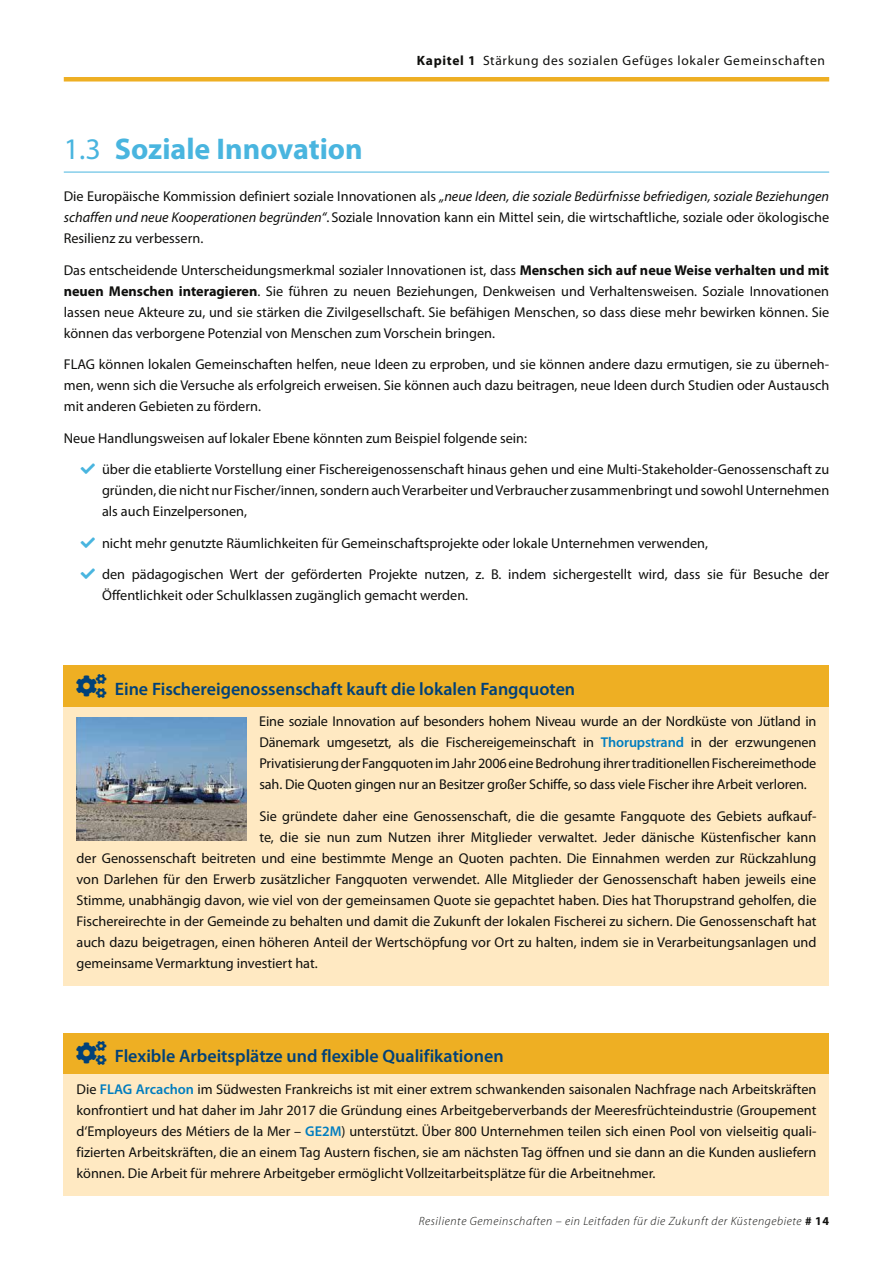
<style>
.page{position:relative;width:893px;height:1263px;background:#fff}
.page>*{position:absolute;margin:0;border:0;box-sizing:border-box;transform-origin:0 0}
.t1{font:700 30px "Myriad Pro";color:#49b5df}
.t2{font:600 18px "Myriad Pro";color:#004179}
.t3{font:14.25px/21px "Myriad Pro";color:#0f0f0d;text-align:justify}
.t4{font:13.5px "Myriad Pro";letter-spacing:.05em;color:#0f0f0d}
.t5{font:italic 300 12px "Myriad Pro";letter-spacing:.05em;color:#0f0f0d}
.s1{font-weight:700}
.s2{font-weight:400}
.s3{font-style:italic}
.s4{font-weight:600;color:#007dbf}
.s5{font-weight:700;font-style:normal}
</style>
<div class="page">
<div style="left:64px;top:77px;width:765px;height:5px;background:#eeaf23"></div>
<hr style="left:64px;top:172px;width:765px;height:1px;background:#49b5df">
<div style="left:64px;top:665px;width:765px;height:49px;background:#eeaf23"></div>
<div style="left:64px;top:707px;width:765px;height:100px;background:#ffe9c2"></div>
<div style="left:64px;top:801px;width:765px;height:185px;background:#ffe9c2"></div>
<div style="left:64px;top:1032px;width:765px;height:49px;background:#eeaf23"></div>
<div style="left:64px;top:1074px;width:765px;height:122px;background:#ffe9c2"></div>
<img style="left:77px;top:717px;width:170px;height:124px">
<p class="t4" style="left:417px;top:52px;width:409px"><span class="s1">Kapitel 1</span> Stärkung des sozialen Gefüges lokaler Gemeinschaften</p>
<h1 class="t1" style="left:64px;top:129px;width:301px"><span class="s2">1.3</span> Soziale Innovation</h1>
<p class="t3" style="left:64px;top:185px;width:767px">Die Europäische Kommission definiert soziale Innovationen als <span class="s3">„neue Ideen, die soziale Bedürfnisse befriedigen, soziale Beziehungen schaffen und neue Kooperationen begründen“</span>. Soziale Innovation kann ein Mittel sein, die wirtschaftliche, soziale oder ökologische Resilienz zu verbessern.</p>
<p class="t3" style="left:64px;top:259px;width:767px">Das entscheidende Unterscheidungsmerkmal sozialer Innovationen ist, dass <span class="s1">Menschen sich auf neue Weise verhalten und mit neuen Menschen interagieren</span>. Sie führen zu neuen Beziehungen, Denkweisen und Verhaltensweisen. Soziale Innovationen lassen neue Akteure zu, und sie stärken die Zivilgesellschaft. Sie befähigen Menschen, so dass diese mehr bewirken können. Sie können das verborgene Potenzial von Menschen zum Vorschein bringen.</p>
<p class="t3" style="left:64px;top:354px;width:767px">FLAG können lokalen Gemeinschaften helfen, neue Ideen zu erproben, und sie können andere dazu ermutigen, sie zu überneh&shy;men, wenn sich die Versuche als erfolgreich erweisen. Sie können auch dazu beitragen, neue Ideen durch Studien oder Austausch mit anderen Gebieten zu fördern.</p>
<p class="t3" style="left:64px;top:427px;width:465px">Neue Handlungsweisen auf lokaler Ebene könnten zum Beispiel folgende sein:</p>
<p class="t3" style="left:102px;top:459px;width:729px">über die etablierte Vorstellung einer Fischereigenossenschaft hinaus gehen und eine Multi-Stakeholder-Genossenschaft zu gründen, die nicht nur Fischer/innen, sondern auch Verarbeiter und Verbraucher zusammenbringt und sowohl Unternehmen als auch Einzelpersonen,</p>
<p class="t3" style="left:102px;top:532px;width:607px">nicht mehr genutzte Räumlichkeiten für Gemeinschaftsprojekte oder lokale Unternehmen verwenden,</p>
<p class="t3" style="left:102px;top:564px;width:729px">den pädagogischen Wert der geförderten Projekte nutzen, z. B. indem sichergestellt wird, dass sie für Besuche der<br>Öffentlichkeit oder Schulklassen zugänglich gemacht werden.</p>
<p class="t2" style="left:115px;top:677px;width:462px">Eine Fischereigenossenschaft kauft die lokalen Fangquoten</p>
<p class="t3" style="left:259px;top:710px;width:559px">Eine soziale Innovation auf besonders hohem Niveau wurde an der Nordküste von Jütland in Dänemark umgesetzt, als die Fischereigemeinschaft in <span class="s4">Thorupstrand</span> in der erzwungenen Privatisierung der Fangquoten im Jahr 2006 eine Bedrohung ihrer traditionellen Fischereimethode sah. Die Quoten gingen nur an Besitzer großer Schiffe, so dass viele Fischer ihre Arbeit verloren.</p>
<p class="t3" style="left:259px;top:805px;width:559px">Sie gründete daher eine Genossenschaft, die die gesamte Fangquote des Gebiets aufkauf-</p>
<p class="t3" style="left:259px;top:826px;width:559px">te, die sie nun zum Nutzen ihrer Mitglieder verwaltet. Jeder dänische Küstenfischer kann</p>
<p class="t3" style="left:77px;top:847px;width:741px">der Genossenschaft beitreten und eine bestimmte Menge an Quoten pachten. Die Einnahmen werden zur Rückzahlung</p>
<p class="t3" style="left:77px;top:868px;width:741px">von Darlehen für den Erwerb zusätzlicher Fangquoten verwendet. Alle Mitglieder der Genossenschaft haben jeweils eine</p>
<p class="t3" style="left:77px;top:889px;width:741px">Stimme, unabhängig davon, wie viel von der gemeinsamen Quote sie gepachtet haben. Dies hat Thorupstrand geholfen, die</p>
<p class="t3" style="left:77px;top:910px;width:741px">Fischereirechte in der Gemeinde zu behalten und damit die Zukunft der lokalen Fischerei zu sichern. Die Genossenschaft hat</p>
<p class="t3" style="left:77px;top:931px;width:741px">auch dazu beigetragen, einen höheren Anteil der Wertschöpfung vor Ort zu halten, indem sie in Verarbeitungsanlagen und</p>
<p class="t3" style="left:77px;top:952px;width:243px">gemeinsame Vermarktung investiert hat.</p>
<p class="t2" style="left:115px;top:1045px;width:390px">Flexible Arbeitsplätze und flexible Qualifikationen</p>
<p class="t3" style="left:77px;top:1078px;width:741px">Die <span class="s4">FLAG Arcachon</span> im Südwesten Frankreichs ist mit einer extrem schwankenden saisonalen Nachfrage nach Arbeitskräften konfrontiert und hat daher im Jahr 2017 die Gründung eines Arbeitgeberverbands der Meeresfrüchteindustrie (Groupement d‘Employeurs des Métiers de la Mer – <span class="s4">GE2M</span>) unterstützt. Über 800 Unternehmen teilen sich einen Pool von vielseitig quali&shy;fizierten Arbeitskräften, die an einem Tag Austern fischen, sie am nächsten Tag öffnen und sie dann an die Kunden ausliefern können. Die Arbeit für mehrere Arbeitgeber ermöglicht Vollzeitarbeitsplätze für die Arbeitnehmer.</p>
<p class="t5" style="left:419px;top:1214px;width:412px">Resiliente Gemeinschaften – ein Leitfaden für die Zukunft der Küstengebiete <span class="s5"># 14</span></p>
</div>
